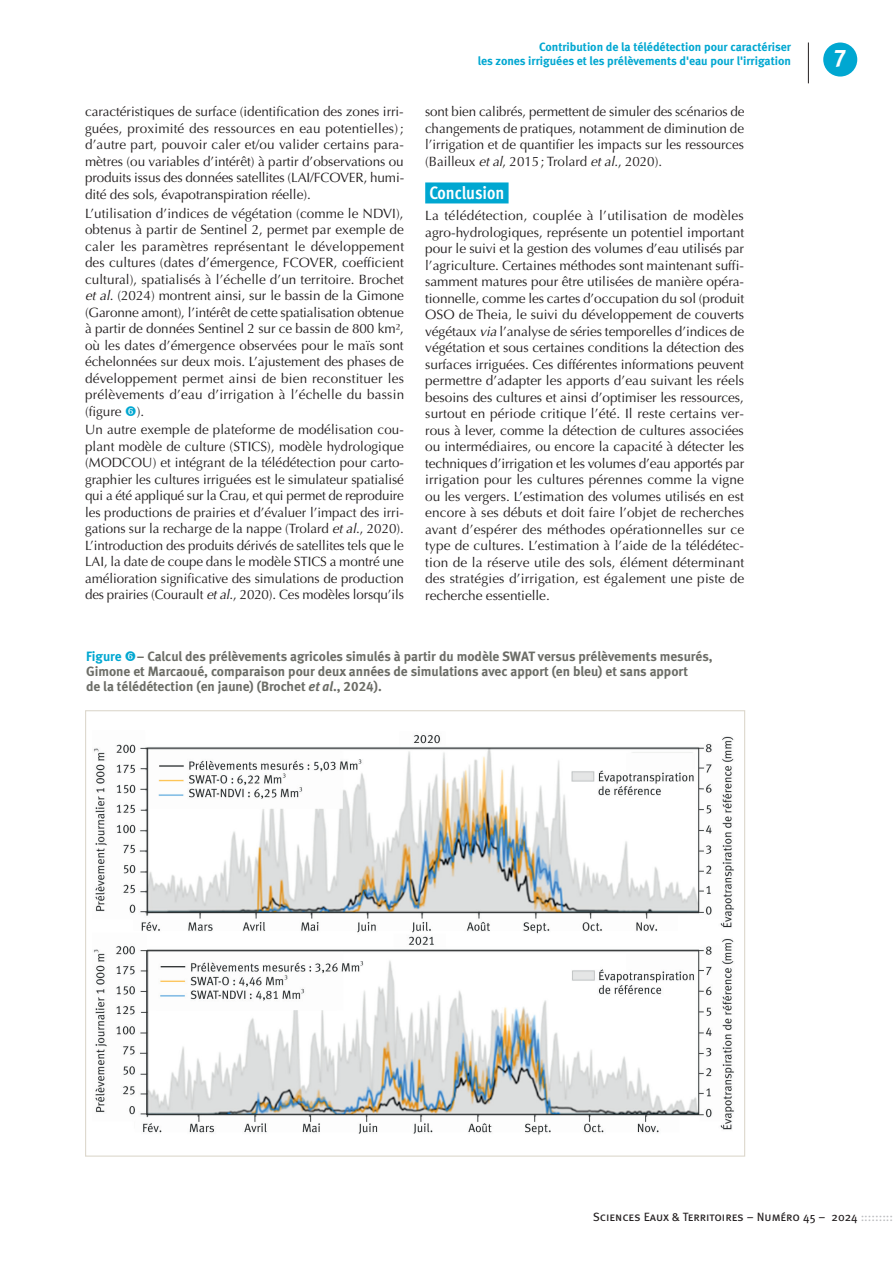
<style>
.page{position:relative;width:893px;height:1263px;background:#fff}
.page>*{position:absolute;margin:0;border:0;box-sizing:border-box;transform-origin:0 0}
.t1{font:700 24px "Meta Bold LF Caps";color:#fff}
.t2{font:18px "Meta Cond OT Bold";color:#fff}
.t3{font:13.5px/16.5px "Optima";letter-spacing:-.005em;color:#231f20;text-align:justify}
.t4{font:700 13.5px/15px "Meta Bold LF Roman";color:#6c6d67}
.t5{font:700 12px/13.5px "Meta Bold LF Roman";color:#00a7d1;text-align:right}
.t6{font:12px "Meta Book Caps";color:#231f20}
.s1{font-style:italic}
.s2{color:#00a7d1}
.s3{font-family:"Meta Bold LF Italic"}
.s4{color:#bcbdc0}
</style>
<div class="page">
<div style="left:823px;top:43px;width:34px;height:34px;background:#00a7d1;border-radius:50%"></div>
<hr style="left:808px;top:43px;width:1px;height:40px;background:#231f20">
<div style="left:425px;top:182px;width:84px;height:21px;background:#00a7d1"></div>
<img style="left:93px;top:735px;width:641px;height:400px">
<p class="t3" style="left:85px;top:104px;width:321px">caractéristiques de surface (identification des zones irri&shy;guées, proximité des ressources en eau potentielles) ; d’autre part, pouvoir caler et/ou valider certains para&shy;mètres (ou variables d’intérêt) à partir d’observations ou produits issus des données satellites (LAI/FCOVER, humi&shy;dité des sols, évapotranspiration réelle).</p>
<p class="t3" style="left:85px;top:205px;width:321px">L’utilisation d’indices de végétation (comme le NDVI), obtenus à partir de Sentinel 2, permet par exemple de caler les paramètres représentant le développement des cultures (dates d’émergence, FCOVER, coefficient cultural), spatialisés à l’échelle d’un territoire. Brochet <span class="s1">et al</span>. (2024) montrent ainsi, sur le bassin de la Gimone (Garonne amont), l’intérêt de cette spatialisation obtenue à partir de données Sentinel 2 sur ce bassin de 800 km², où les dates d’émergence observées pour le maïs sont échelonnées sur deux mois. L’ajustement des phases de développement permet ainsi de bien reconstituer les prélèvements d’eau d’irrigation à l’échelle du bassin (figure ).</p>
<p class="t3" style="left:85px;top:422px;width:320px">Un autre exemple de plateforme de modélisation cou&shy;plant modèle de culture (STICS), modèle hydrologique (MODCOU) et intégrant de la télédétection pour carto&shy;graphier les cultures irriguées est le simulateur spatialisé qui a été appliqué sur la Crau, et qui permet de reproduire les productions de prairies et d’évaluer l’impact des irri&shy;gations sur la recharge de la nappe (Trolard <span class="s1">et al</span>., 2020).<br>L’introduction des produits dérivés de satellites tels que le LAI, la date de coupe dans le modèle STICS a montré une amélioration significative des simulations de production des prairies (Courault <span class="s1">et al</span>., 2020). Ces modèles lorsqu’ils</p>
<p class="t5" style="left:478px;top:40px;width:315px">Contribution de la télédétection pour caractériser<br>les zones irriguées et les prélèvements d'eau pour l'irrigation</p>
<p class="t3" style="left:425px;top:104px;width:321px">sont bien calibrés, permettent de simuler des scénarios de changements de pratiques, notamment de diminution de l’irrigation et de quantifier les impacts sur les ressources (Bailleux <span class="s1">et al</span>, 2015; Trolard <span class="s1">et al</span>., 2020).</p>
<h2 class="t2" style="left:429px;top:182px;width:76px">Conclusion</h2>
<p class="t3" style="left:425px;top:208px;width:321px">La télédétection, couplée à l’utilisation de modèles agro-hydrologiques, représente un potentiel important pour le suivi et la gestion des volumes d’eau utilisés par l’agriculture. Certaines méthodes sont maintenant suffi&shy;samment matures pour être utilisées de manière opéra&shy;tionnelle, comme les cartes d’occupation du sol (produit OSO de Theia, le suivi du développement de couverts végétaux <span class="s1">via</span> l’analyse de séries temporelles d’indices de végétation et sous certaines conditions la détection des surfaces irriguées. Ces différentes informations peuvent permettre d’adapter les apports d’eau suivant les réels besoins des cultures et ainsi d’optimiser les ressources, surtout en période critique l’été. Il reste certains ver&shy;rous à lever, comme la détection de cultures associées ou intermédiaires, ou encore la capacité à détecter les techniques d’irrigation et les volumes d’eau apportés par irrigation pour les cultures pérennes comme la vigne ou les vergers. L’estimation des volumes utilisés en est encore à ses débuts et doit faire l’objet de recherches avant d’espérer des méthodes opérationnelles sur ce type de cultures. L’estimation à l’aide de la télédétec&shy;tion de la réserve utile des sols, élément déterminant des stratégies d’irrigation, est également une piste de recherche essentielle.</p>
<p class="t4" style="left:86px;top:649px;width:628px"><span class="s2">Figure</span> – Calcul des prélèvements agricoles simulés à partir du modèle SWAT versus prélèvements mesurés,<br>Gimone et Marcaoué, comparaison pour deux années de simulations avec apport (en bleu) et sans apport<br>de la télédétection (en jaune) (Brochet <span class="s3">et al</span>., 2024).</p>
<h1 class="t1" style="left:834px;top:43px;width:15px">7</h1>
<p class="t6" style="left:593px;top:1210px;width:302px">Sciences Eaux &amp; Territoires – Numéro 45 – 2024 <span class="s4">:::::::::</span></p>
</div>
